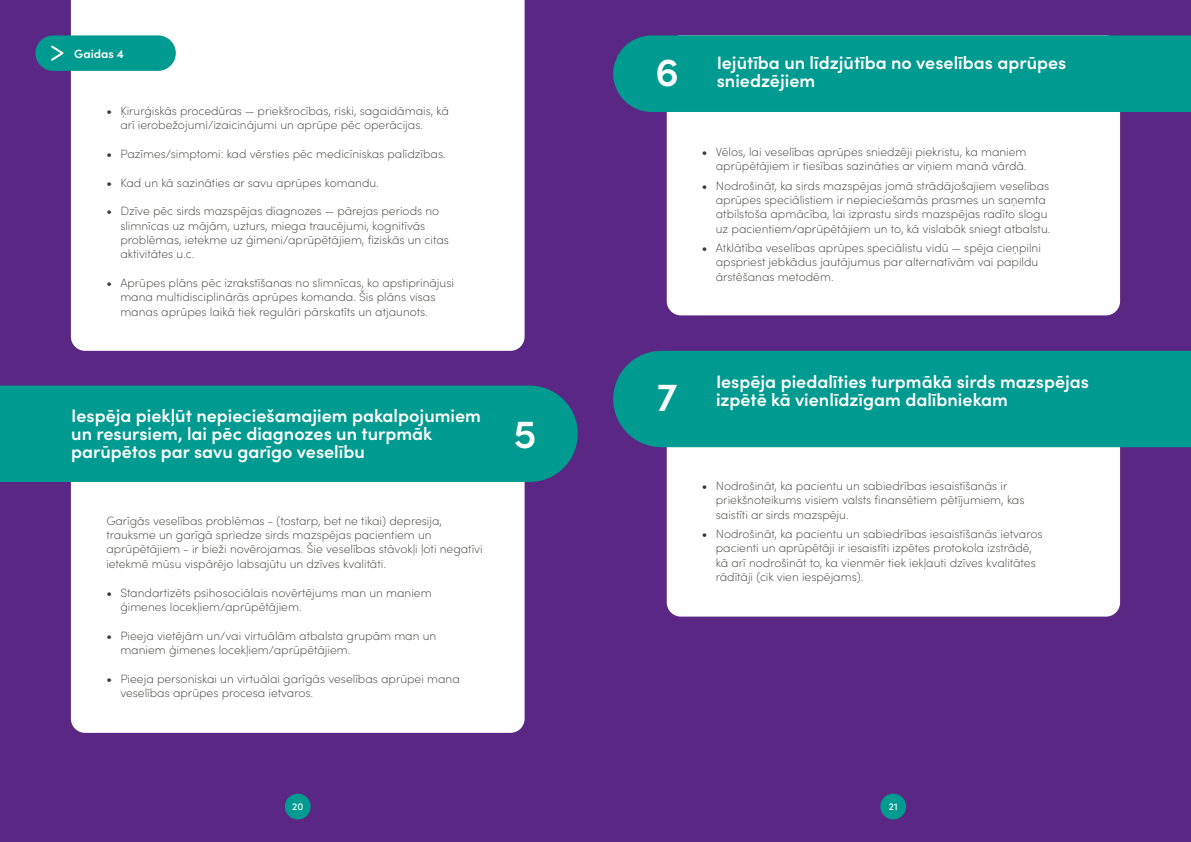
<style>
.page{position:relative;width:1191px;height:842px;background:#5a2784}
.page>*{position:absolute;margin:0;border:0;box-sizing:border-box;transform-origin:0 0}
.t1{font:600 39.9px "Sofia Pro";color:#fff}
.t2{font:600 18px/18px "Sofia Pro";color:#fff}
.t3{font:200 12px/14.4px "Sofia Pro";color:#383b36}
.t4{font:600 12px "Sofia Pro";color:#fff}
.t5{font:500 10px "Sofia Pro";color:#fff}
.s1{font-weight:600}
</style>
<div class="page">
<div style="left:666px;top:35px;width:454px;height:280px;background:#fff;border-radius:14px"></div>
<div style="left:666px;top:388px;width:454px;height:229px;background:#fff;border-radius:14px"></div>
<div style="left:71px;top:0;width:453px;height:351px;background:#fff"></div>
<div style="left:71px;top:465px;width:453px;height:268px;background:#fff;border-radius:14px"></div>
<div style="left:0;top:386px;width:578px;height:96px;background:#009b90"></div>
<div style="left:35px;top:35px;width:141px;height:36px;background:#009b90;border-radius:18px"></div>
<div style="left:613px;top:35px;width:578px;height:77px;background:#009b90"></div>
<div style="left:613px;top:351px;width:578px;height:96px;background:#009b90"></div>
<svg style="left:51px;top:45px;width:13px;height:16px"></svg>
<div style="left:285px;top:794px;width:26px;height:25px;background:#009b90;border-radius:50%"></div>
<div style="left:880px;top:794px;width:26px;height:25px;background:#009b90;border-radius:50%"></div>
<p class="t4" style="left:74px;top:44px;width:51px">Gaidas 4</p>
<p class="t3" style="left:120px;top:103px;width:330px;text-indent:-14px"><span class="s1">•</span> Ķirurģiskās procedūras — priekšrocības, riski, sagaidāmais, kā arī ierobežojumi/izaicinājumi un aprūpe pēc operācijas.</p>
<p class="t3" style="left:106px;top:146px;width:341px"><span class="s1">•</span> Pazīmes/simptomi: kad vērsties pēc medicīniskas palīdzības.</p>
<p class="t3" style="left:106px;top:174px;width:274px"><span class="s1">•</span> Kad un kā sazināties ar savu aprūpes komandu.</p>
<p class="t3" style="left:120px;top:203px;width:330px;text-indent:-14px"><span class="s1">•</span> Dzīve pēc sirds mazspējas diagnozes — pārejas periods no slimnīcas uz mājām, uzturs, miega traucējumi, kognitīvās problēmas, ietekme uz ģimeni/aprūpētājiem, fiziskās un citas aktivitātes u.c.</p>
<p class="t3" style="left:120px;top:275px;width:335px;text-indent:-14px"><span class="s1">•</span> Aprūpes plāns pēc izrakstīšanas no slimnīcas, ko apstiprinājusi mana multidisciplinārās aprūpes komanda. Šis plāns visas manas aprūpes laikā tiek regulāri pārskatīts un atjaunots.</p>
<h2 class="t2" style="left:71px;top:405px;width:411px">Iespēja piekļūt nepieciešamajiem pakalpojumiem un resursiem, lai pēc diagnozes un turpmāk parūpētos par savu garīgo veselību</h2>
<p class="t3" style="left:106px;top:512px;width:378px">Garīgās veselības problēmas - (tostarp, bet ne tikai) depresija, trauksme un garīgā spriedze sirds mazspējas pacientiem un aprūpētājiem - ir bieži novērojamas. Šie veselības stāvokļi ļoti negatīvi ietekmē mūsu vispārējo labsajūtu un dzīves kvalitāti.</p>
<p class="t3" style="left:120px;top:584px;width:313px;text-indent:-14px"><span class="s1">•</span> Standartizēts psihosociālais novērtējums man un maniem ģimenes locekļiem/aprūpētājiem.</p>
<p class="t3" style="left:120px;top:627px;width:317px;text-indent:-14px"><span class="s1">•</span> Pieeja vietējām un/vai virtuālām atbalsta grupām man un maniem ģimenes locekļiem/aprūpētājiem.</p>
<p class="t3" style="left:120px;top:670px;width:341px;text-indent:-14px"><span class="s1">•</span> Pieeja personiskai un virtuālai garīgās veselības aprūpei mana veselības aprūpes procesa ietvaros.</p>
<h1 class="t1" style="left:514px;top:403px;width:24px">5</h1>
<h1 class="t1" style="left:655px;top:42px;width:25px">6</h1>
<h2 class="t2" style="left:716px;top:52px;width:351px">Iejūtība un līdzjūtība no veselības aprūpes sniedzējiem</h2>
<p class="t3" style="left:702px;top:144px;width:326px;text-align:right"><span class="s1">•</span> Vēlos, lai veselības aprūpes sniedzēji piekristu, ka maniem aprūpētājiem ir tiesības sazināties ar viņiem manā vārdā.</p>
<p class="t3" style="left:716px;top:178px;width:336px;text-indent:-14px"><span class="s1">•</span> Nodrošināt, ka sirds mazspējas jomā strādājošajiem veselības aprūpes speciālistiem ir nepieciešamās prasmes un saņemta atbilstoša apmācība, lai izprastu sirds mazspējas radīto slogu uz pacientiem/aprūpētājiem un to, kā vislabāk sniegt atbalstu.</p>
<p class="t3" style="left:716px;top:240px;width:326px;text-indent:-14px"><span class="s1">•</span> Atklātība veselības aprūpes speciālistu vidū — spēja cieņpilni apspriest jebkādus jautājumus par alternatīvām vai papildu ārstēšanas metodēm.</p>
<h1 class="t1" style="left:657px;top:367px;width:22px">7</h1>
<h2 class="t2" style="left:716px;top:371px;width:374px">Iespēja piedalīties turpmākā sirds mazspējas izpētē kā vienlīdzīgam dalībniekam</h2>
<p class="t3" style="left:716px;top:478px;width:310px;text-indent:-14px"><span class="s1">•</span> Nodrošināt, ka pacientu un sabiedrības iesaistīšanās ir priekšnoteikums visiem valsts finansētiem pētījumiem, kas saistīti ar sirds mazspēju.</p>
<p class="t3" style="left:716px;top:526px;width:328px;text-indent:-14px"><span class="s1">•</span> Nodrošināt, ka pacientu un sabiedrības iesaistīšanās ietvaros pacienti un aprūpētāji ir iesaistīti izpētes protokola izstrādē, kā arī nodrošināt to, ka vienmēr tiek iekļauti dzīves kvalitātes rādītāji (cik vien iespējams).</p>
<p class="t5" style="left:292px;top:799px;width:13px">20</p>
<p class="t5" style="left:889px;top:799px;width:10px">21</p>
</div>
